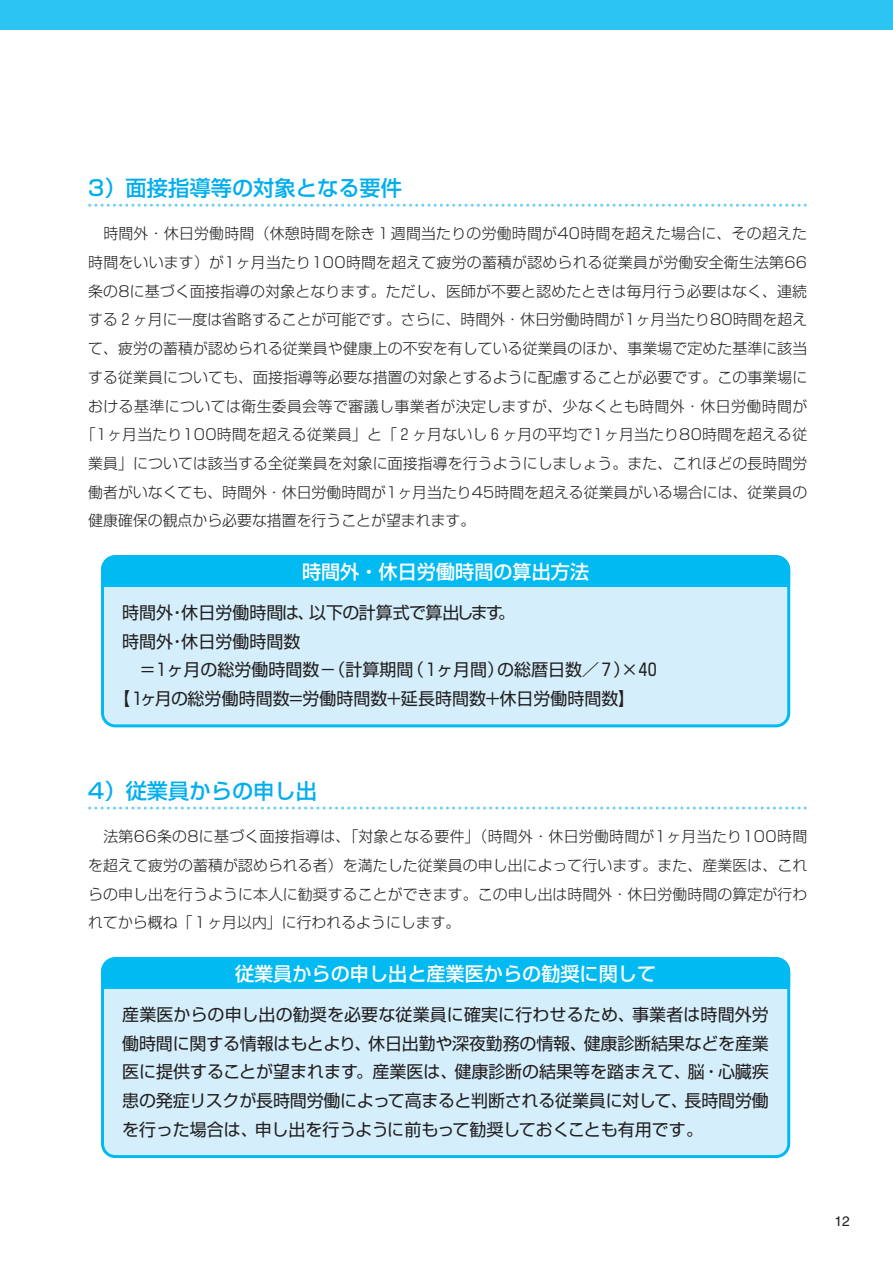
<style>
.page{position:relative;width:893px;height:1262px;background:#fff}
.page>*{position:absolute;margin:0;border:0;box-sizing:border-box;transform-origin:0 0}
.t1{font:500 21.3px "Shin Go";color:#00aeef}
.t2{font:500 19.2px "Shin Go";color:#fff}
.t3{font:16.95px/28.7px "Shin Go";color:#231f20}
.t4{font:300 14.85px/28.7px "Shin Go";letter-spacing:.005em;color:#231f20;text-align:justify}
.t5{font:300 14.85px "Shin Go";letter-spacing:.03em;color:#231f20}
.t6{font:13.8px "Helvetica";color:#231f20}
</style>
<div class="page">
<div style="left:0;top:0;width:892px;height:30px;background:#2bc4f3"></div>
<svg style="left:90px;top:204px;width:717px;height:3px"></svg>
<svg style="left:90px;top:806px;width:717px;height:3px"></svg>
<div style="left:102px;top:556px;width:686px;height:170px;background:#d4effb;border-radius:13px"></div>
<div style="left:101px;top:555px;width:689px;height:172px;border:3px solid #00baf1;border-radius:13px"></div>
<div style="left:101px;top:555px;width:690px;height:33px;background:#00baf1"></div>
<div style="left:102px;top:958px;width:686px;height:198px;background:#d4effb;border-radius:13px"></div>
<div style="left:101px;top:957px;width:689px;height:201px;border:3px solid #00baf1;border-radius:13px"></div>
<div style="left:101px;top:957px;width:690px;height:33px;background:#00baf1"></div>
<h1 class="t1" style="left:88px;top:180px;width:315px">3）面接指導等の対象となる要件</h1>
<p class="t4" style="left:103px;top:221px;width:705px">時間外・休日労働時間（休憩時間を除き１週間当たりの労働時間が40時間を超えた場合に、その超えた</p>
<p class="t4" style="left:88px;top:250px;width:720px">時間をいいます）が1ヶ月当たり100時間を超えて疲労の蓄積が認められる従業員が労働安全衛生法第66</p>
<p class="t4" style="left:88px;top:279px;width:720px">条の8に基づく面接指導の対象となります。ただし、医師が不要と認めたときは毎月行う必要はなく、連続</p>
<p class="t4" style="left:88px;top:307px;width:720px">する２ヶ月に一度は省略することが可能です。さらに、時間外・休日労働時間が1ヶ月当たり80時間を超え</p>
<p class="t4" style="left:88px;top:336px;width:720px">て、疲労の蓄積が認められる従業員や健康上の不安を有している従業員のほか、事業場で定めた基準に該当</p>
<p class="t4" style="left:88px;top:365px;width:720px">する従業員についても、面接指導等必要な措置の対象とするように配慮することが必要です。この事業場に</p>
<p class="t5" style="left:88px;top:400px;width:720px">おける基準については衛生委員会等で審議し事業者が決定しますが、少なくとも時間外・休日労働時間が</p>
<p class="t4" style="left:81px;top:422px;width:728px">「1ヶ月当たり100時間を超える従業員」と「２ヶ月ないし６ヶ月の平均で1ヶ月当たり80時間を超える従</p>
<p class="t4" style="left:88px;top:451px;width:720px">業員」については該当する全従業員を対象に面接指導を行うようにしましょう。また、これほどの長時間労</p>
<p class="t4" style="left:88px;top:480px;width:720px">働者がいなくても、時間外・休日労働時間が1ヶ月当たり45時間を超える従業員がいる場合には、従業員の</p>
<p class="t4" style="left:88px;top:508px;width:388px">健康確保の観点から必要な措置を行うことが望まれます。</p>
<p class="t2" style="left:302px;top:565px;width:289px">時間外・休日労働時間の算出方法</p>
<p class="t3" style="left:122px;top:600px;width:394px">時間外・休日労働時間は、以下の計算式で算出します。時間外・休日労働時間数</p>
<p class="t3" style="left:114px;top:657px;width:548px;text-indent:26px">＝１ヶ月の総労働時間数－（計算期間（１ヶ月間）の総暦日数／７）×４０【１ヶ月の総労働時間数＝労働時間数＋延長時間数＋休日労働時間数】</p>
<h1 class="t1" style="left:88px;top:783px;width:230px">4）従業員からの申し出</h1>
<p class="t4" style="left:88px;top:824px;width:720px;text-indent:15px">法第66条の8に基づく面接指導は、「対象となる要件」（時間外・休日労働時間が1ヶ月当たり100時間を超えて疲労の蓄積が認められる者）を満たした従業員の申し出によって行います。また、産業医は、これらの申し出を行うように本人に勧奨することができます。この申し出は時間外・休日労働時間の算定が行われてから概ね「１ヶ月以内」に行われるようにします。</p>
<p class="t2" style="left:235px;top:967px;width:422px">従業員からの申し出と産業医からの勧奨に関して</p>
<p class="t3" style="left:122px;top:1002px;width:648px;text-align:justify">産業医からの申し出の勧奨を必要な従業員に確実に行わせるため、事業者は時間外労働時間に関する情報はもとより、休日出勤や深夜勤務の情報、健康診断結果などを産業医に提供することが望まれます。産業医は、健康診断の結果等を踏まえて、脳・心臓疾患の発症リスクが長時間労働によって高まると判断される従業員に対して、長時間労働を行った場合は、申し出を行うように前もって勧奨しておくことも有用です。</p>
<p class="t6" style="left:834px;top:1216px;width:17px">12</p>
</div>
